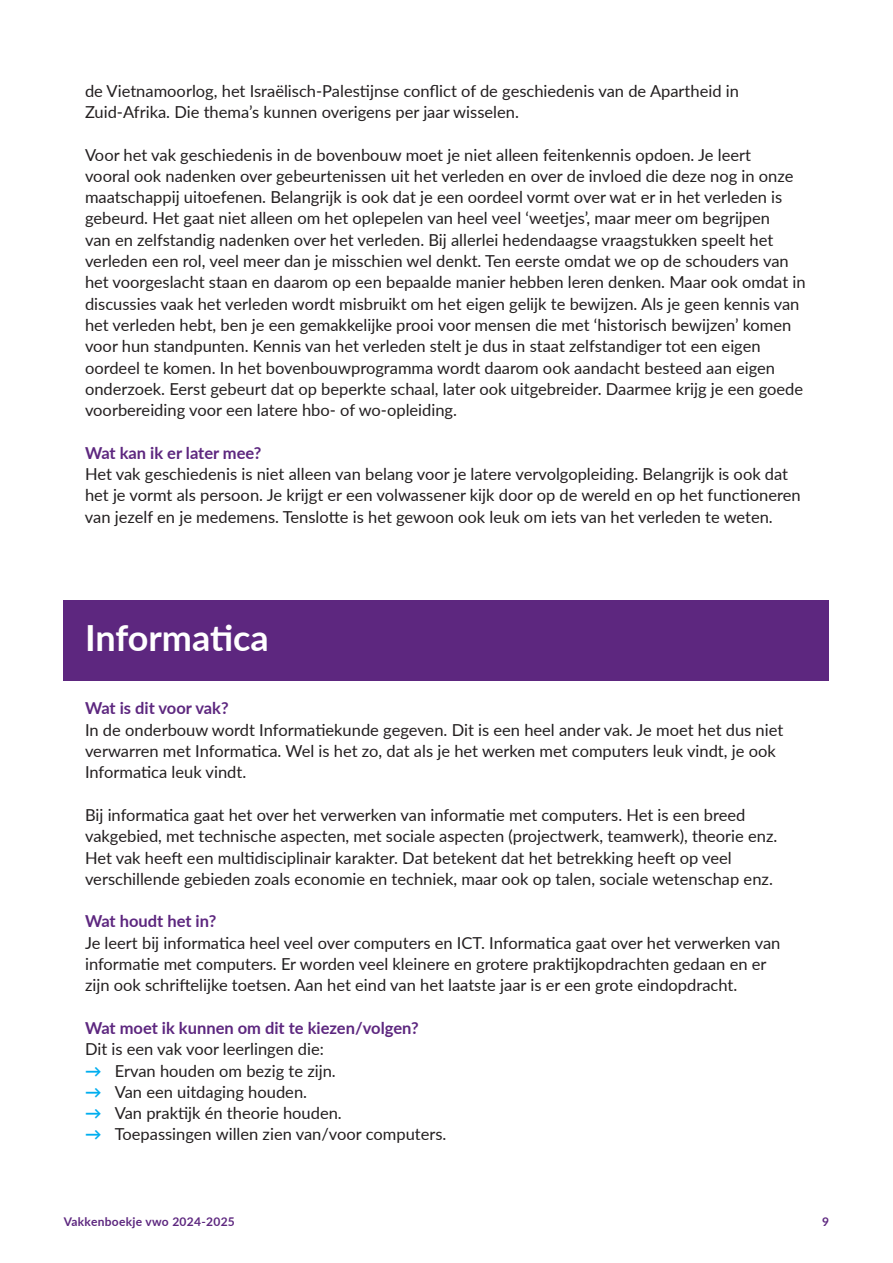
<style>
.page{position:relative;width:893px;height:1263px;background:#fff}
.page>*{position:absolute;margin:0;border:0;box-sizing:border-box;transform-origin:0 0}
.t1{font:700 36px "Lato";letter-spacing:-.005em;color:#fff}
.t2{font:16.5px/21.3px "Lato";color:#231f20}
.t3{font:700 16.5px "Lato";color:#5d277f}
.t4{font:700 12px "Lato";letter-spacing:.025em;color:#5d277f}
.s1{font-weight:700;color:#00aeef}
</style>
<div class="page">
<div style="left:64px;top:600px;width:765px;height:81px;background:#5d277f"></div>
<p class="t2" style="left:85px;top:79px;width:655px">de Vietnamoorlog, het Israëlisch-Palestijnse conflict of de geschiedenis van de Apartheid in<br>Zuid-Afrika. Die thema’s kunnen overigens per jaar wisselen.</p>
<p class="t2" style="left:85px;top:143px;width:722px">Voor het vak geschiedenis in de bovenbouw moet je niet alleen feitenkennis opdoen. Je leert<br>vooral ook nadenken over gebeurtenissen uit het verleden en over de invloed die deze nog in onze maatschappij uitoefenen. Belangrijk is ook dat je een oordeel vormt over wat er in het verleden is gebeurd. Het gaat niet alleen om het oplepelen van heel veel ‘weetjes’, maar meer om begrijpen<br>van en zelfstandig nadenken over het verleden. Bij allerlei hedendaagse vraagstukken speelt het verleden een rol, veel meer dan je misschien wel denkt. Ten eerste omdat we op de schouders van het voorgeslacht staan en daarom op een bepaalde manier hebben leren denken. Maar ook omdat in discussies vaak het verleden wordt misbruikt om het eigen gelijk te bewijzen. Als je geen kennis van het verleden hebt, ben je een gemakkelijke prooi voor mensen die met ‘historisch bewijzen’ komen voor hun standpunten. Kennis van het verleden stelt je dus in staat zelfstandiger tot een eigen oordeel te komen. In het bovenbouwprogramma wordt daarom ook aandacht besteed aan eigen onderzoek. Eerst gebeurt dat op beperkte schaal, later ook uitgebreider. Daarmee krijg je een goede voorbereiding voor een latere hbo- of wo-opleiding.</p>
<p class="t3" style="left:85px;top:441px;width:178px">Wat kan ik er later mee?</p>
<p class="t2" style="left:85px;top:463px;width:717px">Het vak geschiedenis is niet alleen van belang voor je latere vervolgopleiding. Belangrijk is ook dat het je vormt als persoon. Je krijgt er een volwassener kijk door op de wereld en op het functioneren van jezelf en je medemens. Tenslotte is het gewoon ook leuk om iets van het verleden te weten.</p>
<h1 class="t1" style="left:85px;top:611px;width:185px">Informatica</h1>
<p class="t3" style="left:85px;top:696px;width:145px">Wat is dit voor vak?</p>
<p class="t2" style="left:85px;top:718px;width:700px">In de onderbouw wordt Informatiekunde gegeven. Dit is een heel ander vak. Je moet het dus niet verwarren met Informatica. Wel is het zo, dat als je het werken met computers leuk vindt, je ook<br>Informatica leuk vindt.</p>
<p class="t2" style="left:85px;top:803px;width:694px">Bij informatica gaat het over het verwerken van informatie met computers. Het is een breed vakgebied, met technische aspecten, met sociale aspecten (projectwerk, teamwerk), theorie enz.<br>Het vak heeft een multidisciplinair karakter. Dat betekent dat het betrekking heeft op veel verschillende gebieden zoals economie en techniek, maar ook op talen, sociale wetenschap enz.</p>
<p class="t3" style="left:85px;top:909px;width:133px">Wat houdt het in?</p>
<p class="t2" style="left:85px;top:931px;width:697px">Je leert bij informatica heel veel over computers en ICT. Informatica gaat over het verwerken van informatie met computers. Er worden veel kleinere en grotere praktijkopdrachten gedaan en er zijn ook schriftelijke toetsen. Aan het eind van het laatste jaar is er een grote eindopdracht.</p>
<p class="t3" style="left:85px;top:1016px;width:335px">Wat moet ik kunnen om dit te kiezen/volgen?</p>
<p class="t2" style="left:85px;top:1038px;width:240px">Dit is een vak voor leerlingen die:</p>
<p class="t2" style="left:85px;top:1059px;width:252px"><span class="s1">→</span> Ervan houden om bezig te zijn.</p>
<p class="t2" style="left:85px;top:1080px;width:224px"><span class="s1">→</span> Van een uitdaging houden.</p>
<p class="t2" style="left:85px;top:1102px;width:258px"><span class="s1">→</span> Van praktijk én theorie houden.</p>
<p class="t2" style="left:85px;top:1123px;width:363px"><span class="s1">→</span> Toepassingen willen zien van/voor computers.</p>
<p class="t4" style="left:64px;top:1212px;width:173px">Vakkenboekje vwo 2024-2025</p>
<p class="t4" style="left:822px;top:1212px;width:8px">9</p>
</div>
